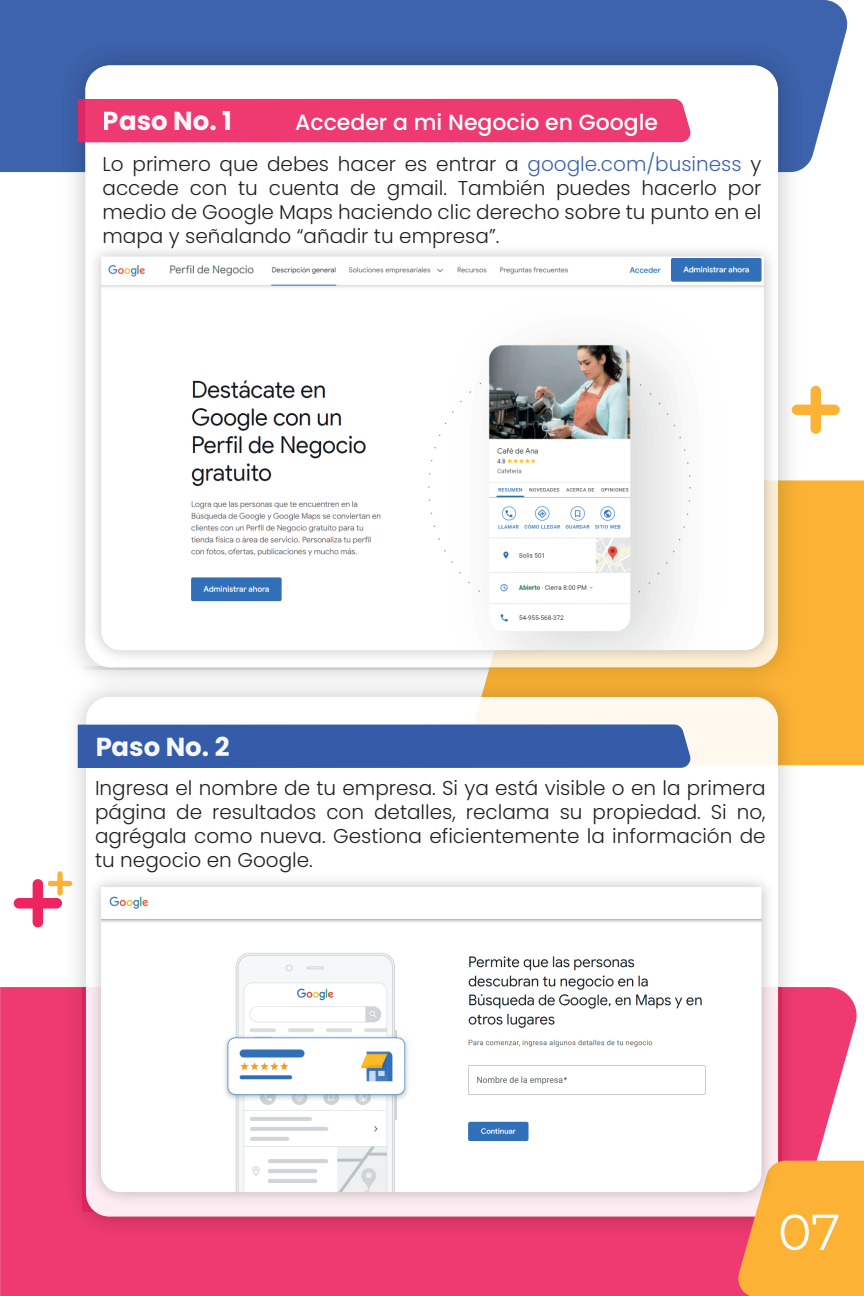
<style>
.page{position:relative;width:864px;height:1296px;background:#fff}
.page>*{position:absolute;margin:0;border:0;box-sizing:border-box;transform-origin:0 0}
.t1{font:50.2px "Montserrat";color:#fff}
.t2{font:700 26px "Poppins";color:#fff}
.t3{font:500 22px "Poppins";color:#fff}
.t4{font:300 20px/24px "Poppins";color:#231f20;text-align:justify}
.s1{color:rgb(53 92 169/.96)}
</style>
<div class="page">
<svg style="left:0;top:0;width:847px;height:172px;background:#4b6eb2"></svg>
<div style="left:0;top:987px;width:857px;height:309px;background:#ee3a71"></div>
<img style="left:51px;top:31px;width:761px;height:629px">
<div style="left:85px;top:65px;width:693px;height:602px;background:#fff;border-radius:25px"></div>
<div style="left:78px;top:99px;width:612px;height:43px;background:#ee3a71"></div>
<svg style="left:792px;top:386px;width:48px;height:48px"></svg>
<svg style="left:14px;top:879px;width:41px;height:48px"></svg>
<img style="left:778px;top:215px;width:8px;height:193px">
<div style="left:783px;top:481px;width:81px;height:284px;background:#fcb335"></div>
<img style="left:55px;top:666px;width:754px;height:581px">
<svg style="left:86px;top:697px;width:692px;height:520px"></svg>
<div style="left:736px;top:1161px;width:128px;height:135px;background:#fcb335"></div>
<img style="left:82px;top:799px;width:699px;height:412px">
<img style="left:101px;top:887px;width:661px;height:305px">
<img style="left:82px;top:237px;width:701px;height:433px">
<img style="left:101px;top:257px;width:663px;height:393px">
<div style="left:78px;top:724px;width:614px;height:44px;background:#355ca9"></div>
<h2 class="t2" style="left:103px;top:106px;width:131px">Paso No. 1</h2>
<p class="t3" style="left:295px;top:110px;width:365px">Acceder a mi Negocio en Google</p>
<p class="t4" style="left:103px;top:152px;width:661px">Lo primero que debes hacer es entrar a <span class="s1">google.com/business</span> y accede con tu cuenta de gmail. También puedes hacerlo por medio de Google Maps haciendo clic derecho sobre tu punto en el mapa y señalando “añadir tu empresa”.</p>
<h2 class="t2" style="left:95px;top:732px;width:136px">Paso No. 2</h2>
<p class="t4" style="left:95px;top:777px;width:672px">Ingresa el nombre de tu empresa. Si ya está visible o en la primera página de resultados con detalles, reclama su propiedad. Si no, agrégala como nueva. Gestiona eficientemente la información de tu negocio en Google.</p>
<h1 class="t1" style="left:778px;top:1198px;width:64px">07</h1>
</div>
